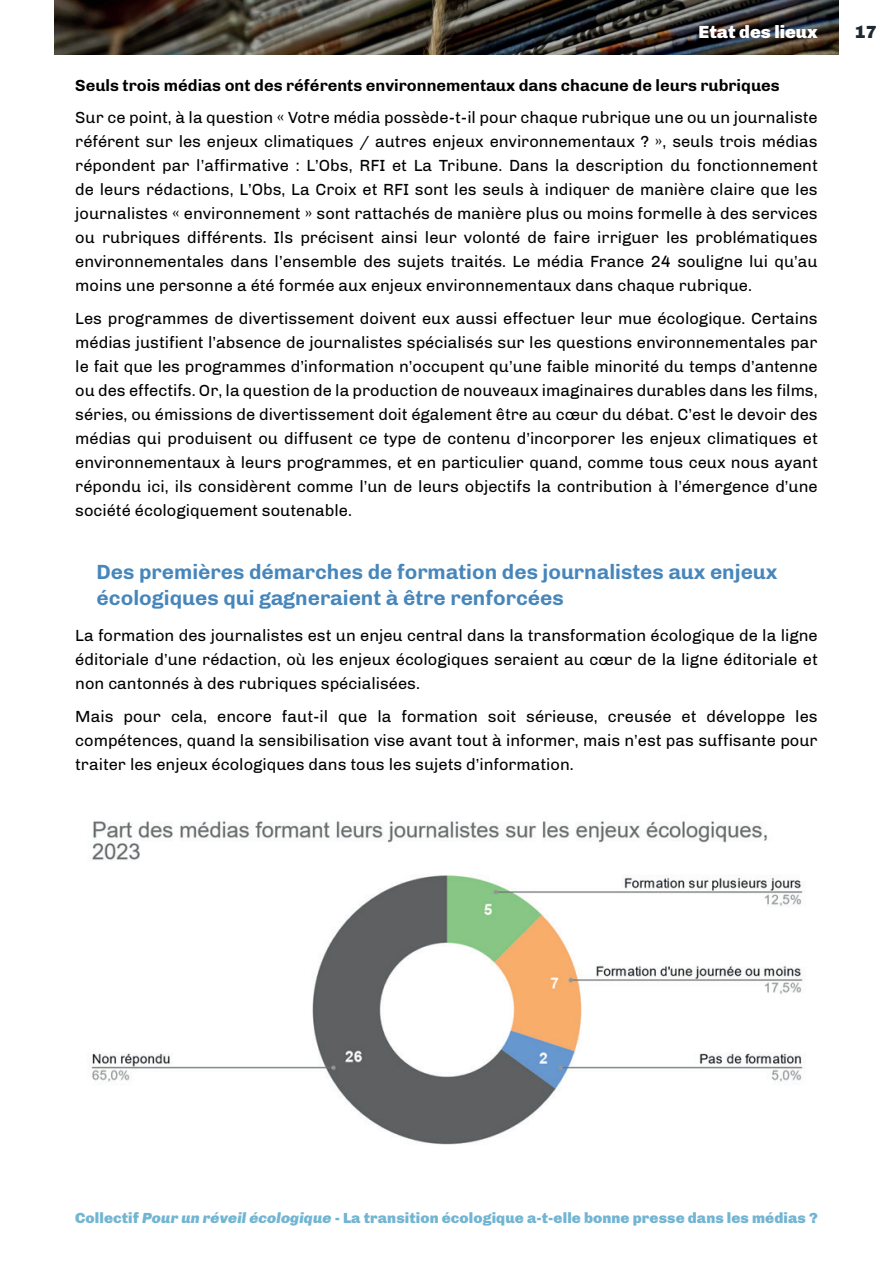
<style>
.page{position:relative;width:893px;height:1263px;background:#fff}
.page>*{position:absolute;margin:0;border:0;box-sizing:border-box;transform-origin:0 0}
.t1{font:700 21px/25.2px "Chivo";color:#4786bb}
.t2{font:900 18px "Chivo";color:#fff}
.t3{font:900 18px "Chivo";color:#1e2a30}
.t4{font:16.5px/24px "Chivo";color:#000001;text-align:justify}
.t5{font:700 16.5px "Chivo";color:#000001}
.t6{font:900 15px "Chivo";letter-spacing:.005em;color:#72b5d2}
.s1{font-style:italic}
</style>
<div class="page">
<img style="left:54px;top:0;width:785px;height:54px">
<img style="left:91px;top:821px;width:712px;height:324px">
<p class="t2" style="left:699px;top:21px;width:121px">Etat des lieux</p>
<p class="t3" style="left:855px;top:21px;width:24px">17</p>
<p class="t5" style="left:75px;top:75px;width:706px">Seuls trois médias ont des référents environnementaux dans chacune de leurs rubriques</p>
<p class="t4" style="left:75px;top:106px;width:744px">Sur ce point, à la question « Votre média possède-t-il pour chaque rubrique une ou un journaliste référent sur les enjeux climatiques / autres enjeux environnementaux ? », seuls trois médias répondent par l’affirmative : L’Obs, RFI et La Tribune. Dans la description du fonctionnement de leurs rédactions, L’Obs, La Croix et RFI sont les seuls à indiquer de manière claire que les journalistes « environnement » sont rattachés de manière plus ou moins formelle à des services ou rubriques différents. Ils précisent ainsi leur volonté de faire irriguer les problématiques environnementales dans l’ensemble des sujets traités. Le média France 24 souligne lui qu’au moins une personne a été formée aux enjeux environnementaux dans chaque rubrique.</p>
<p class="t4" style="left:75px;top:306px;width:744px">Les programmes de divertissement doivent eux aussi effectuer leur mue écologique. Certains médias justifient l’absence de journalistes spécialisés sur les questions environnementales par le fait que les programmes d’information n’occupent qu’une faible minorité du temps d’antenne ou des effectifs. Or, la question de la production de nouveaux imaginaires durables dans les films, séries, ou émissions de divertissement doit également être au cœur du débat. C’est le devoir des médias qui produisent ou diffusent ce type de contenu d’incorporer les enjeux climatiques et environnementaux à leurs programmes, et en particulier quand, comme tous ceux nous ayant répondu ici, ils considèrent comme l’un de leurs objectifs la contribution à l’émergence d’une société écologiquement soutenable.</p>
<p class="t1" style="left:97px;top:559px;width:682px">Des premières démarches de formation des journalistes aux enjeux écologiques qui gagneraient à être renforcées</p>
<p class="t4" style="left:75px;top:624px;width:744px">La formation des journalistes est un enjeu central dans la transformation écologique de la ligne éditoriale d’une rédaction, où les enjeux écologiques seraient au cœur de la ligne éditoriale et non cantonnés à des rubriques spécialisées.</p>
<p class="t4" style="left:75px;top:704px;width:744px">Mais pour cela, encore faut-il que la formation soit sérieuse, creusée et développe les compétences, quand la sensibilisation vise avant tout à informer, mais n’est pas suffisante pour traiter les enjeux écologiques dans tous les sujets d’information.</p>
<p class="t6" style="left:75px;top:1209px;width:744px">Collectif <span class="s1">Pour un réveil écologique</span> - La transition écologique a-t-elle bonne presse dans les médias ?</p>
</div>
